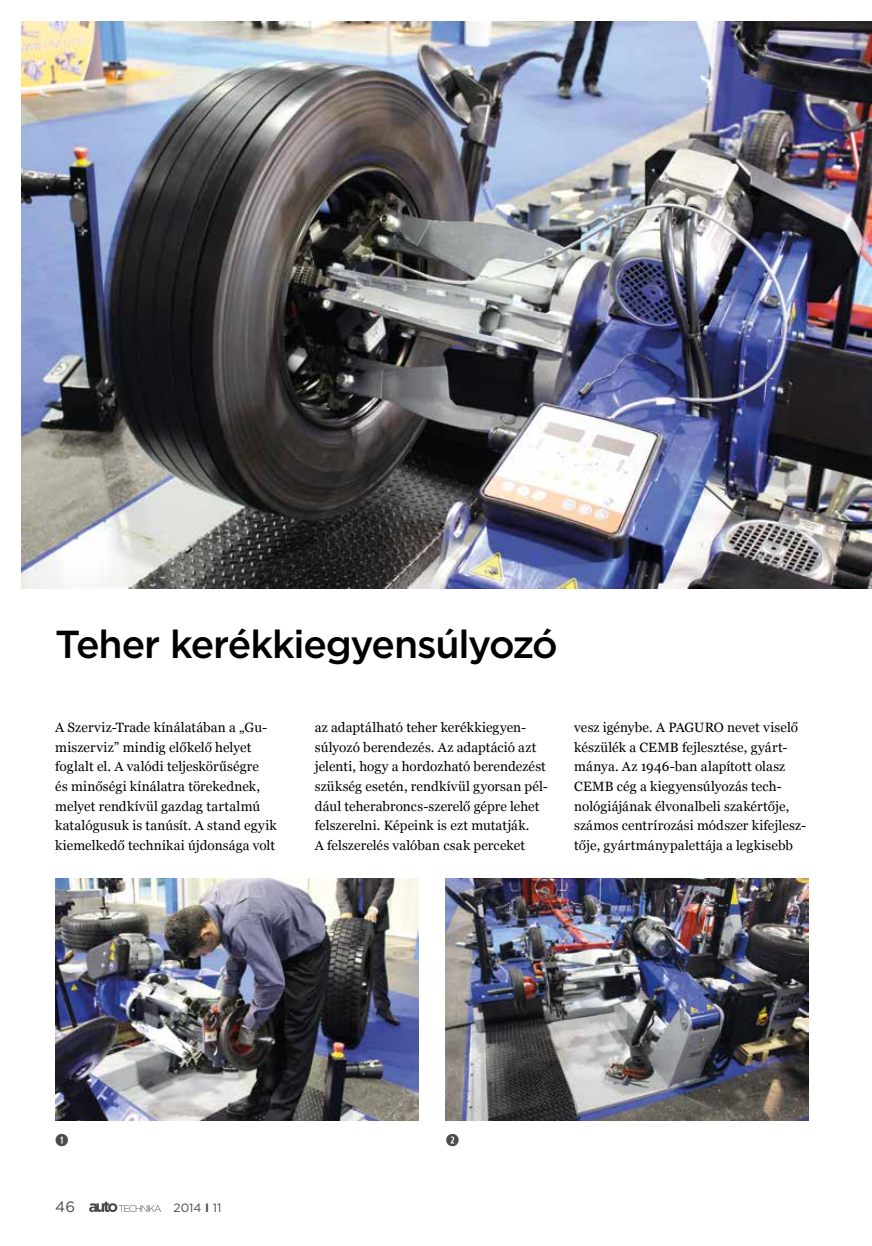
<style>
.page{position:relative;width:872px;height:1246px;background:#fff}
.page>*{position:absolute;margin:0;border:0;box-sizing:border-box;transform-origin:0 0}
.t1{font:500 39px "Gotham";letter-spacing:-.03em;color:#000}
.t2{font:16.5px "Combi Numerals Ltd";color:#4a4a49}
.t3{font:15px "Gotham";color:#4a4a49}
.t4{font:13.5px/19.6px "Georgia";letter-spacing:.01em;color:#000}
.t5{font:12px "Gotham";color:#4a4a49}
.s1{font-weight:700}
</style>
<div class="page">
<svg style="left:89px;top:1202px;width:72px;height:10px"></svg>
<img style="left:55px;top:878px;width:364px;height:242px">
<img style="left:446px;top:878px;width:362px;height:242px">
<img style="left:21px;top:21px;width:851px;height:567px">
<h1 class="t1" style="left:55px;top:619px;width:504px">Teher kerékkiegyensúlyozó</h1>
<p class="t4" style="left:55px;top:717px;width:223px">A Szerviz-Trade kínálatában a „Gu&shy;miszerviz” mindig előkelő helyet foglalt el. A valódi teljeskörűségre<br>és minőségi kínálatra törekednek, melyet rendkívül gazdag tartalmú katalógusuk is tanúsít. A stand egyik kiemelkedő technikai újdonsága volt</p>
<p class="t4" style="left:315px;top:717px;width:235px">az adaptálható teher kerékkiegyen&shy;súlyozó berendezés. Az adaptáció azt jelenti, hogy a hordozható berendezést szükség esetén, rendkívül gyorsan pél&shy;dául teherabroncs-szerelő gépre lehet felszerelni. Képeink is ezt mutatják.<br>A felszerelés valóban csak perceket</p>
<p class="t4" style="left:574px;top:717px;width:233px">vesz igénybe. A PAGURO nevet viselő készülék a CEMB fejlesztése, gyárt&shy;mánya. Az 1946-ban alapított olasz CEMB cég a kiegyensúlyozás tech&shy;nológiájának élvonalbeli szakértője, számos centrírozási módszer kifejlesz&shy;tője, gyártmánypalettája a legkisebb</p>
<p class="t2" style="left:55px;top:1131px;width:15px">➊</p>
<p class="t2" style="left:446px;top:1131px;width:15px">➋</p>
<p class="t3" style="left:55px;top:1197px;width:21px">46</p>
<p class="t5" style="left:173px;top:1200px;width:49px">2014 <span class="s1">I</span> 11</p>
</div>
